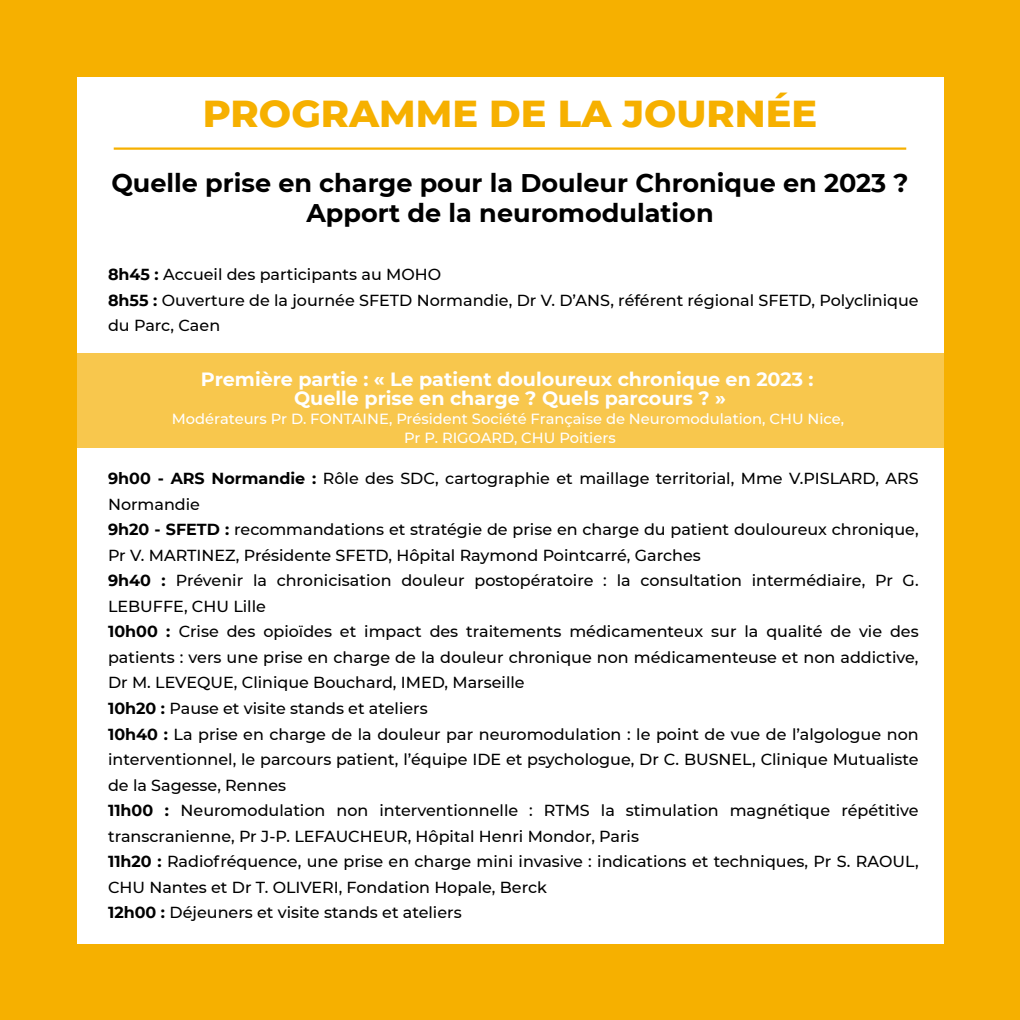
<style>
.page{position:relative;width:1020px;height:1020px;background:#fff}
.page>*{position:absolute;margin:0;border:0;box-sizing:border-box;transform-origin:0 0}
.t1{font:800 38.25px "Montserrat";color:#f6b000}
.t2{font:700 25.43px/30.6px "Montserrat";color:#000;text-align:center}
.t3{font:700 19.12px/19.1px "Montserrat";color:#fff;text-align:center}
.t4{font:500 15.97px/25.4px "Montserrat";color:#000}
.t5{font:500 14.62px/19.1px "Montserrat";color:#fff;text-align:center}
.s1{font-weight:700}
</style>
<div class="page">
<div style="left:0;top:0;width:1019px;height:76px;background:#f6b000"></div>
<div style="left:943px;top:0;width:76px;height:1019px;background:#f6b000"></div>
<div style="left:0;top:943px;width:1019px;height:76px;background:#f6b000"></div>
<div style="left:0;top:0;width:76px;height:1019px;background:#f6b000"></div>
<hr style="left:114px;top:147px;width:792px;height:3px;background:#f6b000">
<div style="left:76px;top:353px;width:867px;height:95px;background:#f8c74d"></div>
<h1 class="t1" style="left:203px;top:86px;width:615px">PROGRAMME DE LA JOURNÉE</h1>
<h2 class="t2" style="left:111px;top:166px;width:798px">Quelle prise en charge pour la Douleur Chronique en 2023 ?<br>Apport de la neuromodulation</h2>
<p class="t4" style="left:108px;top:261px;width:812px"><span class="s1">8h45 :</span> Accueil des participants au MOHO<br><span class="s1">8h55 :</span> Ouverture de la journée SFETD Normandie, Dr V. D’ANS, référent régional SFETD, Polyclinique du Parc, Caen</p>
<p class="t3" style="left:201px;top:368px;width:614px">Première partie : « Le patient douloureux chronique en 2023 :<br>Quelle prise en charge ? Quels parcours ? »</p>
<p class="t5" style="left:172px;top:409px;width:673px">Modérateurs Pr D. FONTAINE, Président Société Française de Neuromodulation, CHU Nice,<br>Pr P. RIGOARD, CHU Poitiers</p>
<p class="t4" style="left:108px;top:465px;width:812px"><span class="s1">9h00 - ARS Normandie :</span> Rôle des SDC, cartographie et maillage territorial, Mme V.PISLARD, ARS Normandie<br><span class="s1">9h20 - SFETD :</span> recommandations et stratégie de prise en charge du patient douloureux chronique, Pr V. MARTINEZ, Présidente SFETD, Hôpital Raymond Pointcarré, Garches<br><span class="s1">9h40 :</span> Prévenir la chronicisation douleur postopératoire : la consultation intermédiaire, Pr G.<br>LEBUFFE, CHU Lille<br><span class="s1">10h00 :</span> Crise des opioïdes et impact des traitements médicamenteux sur la qualité de vie des patients : vers une prise en charge de la douleur chronique non médicamenteuse et non addictive, Dr M. LEVEQUE, Clinique Bouchard, IMED, Marseille<br><span class="s1">10h20 :</span> Pause et visite stands et ateliers<br><span class="s1">10h40 :</span> La prise en charge de la douleur par neuromodulation : le point de vue de l’algologue non interventionnel, le parcours patient, l’équipe IDE et psychologue, Dr C. BUSNEL, Clinique Mutualiste de la Sagesse, Rennes<br><span class="s1">11h00 :</span> Neuromodulation non interventionnelle : RTMS la stimulation magnétique répétitive transcranienne, Pr J-P. LEFAUCHEUR, Hôpital Henri Mondor, Paris<br><span class="s1">11h20 :</span> Radiofréquence, une prise en charge mini invasive : indications et techniques, Pr S. RAOUL, CHU Nantes et Dr T. OLIVERI, Fondation Hopale, Berck<br><span class="s1">12h00 :</span> Déjeuners et visite stands et ateliers</p>
</div>
